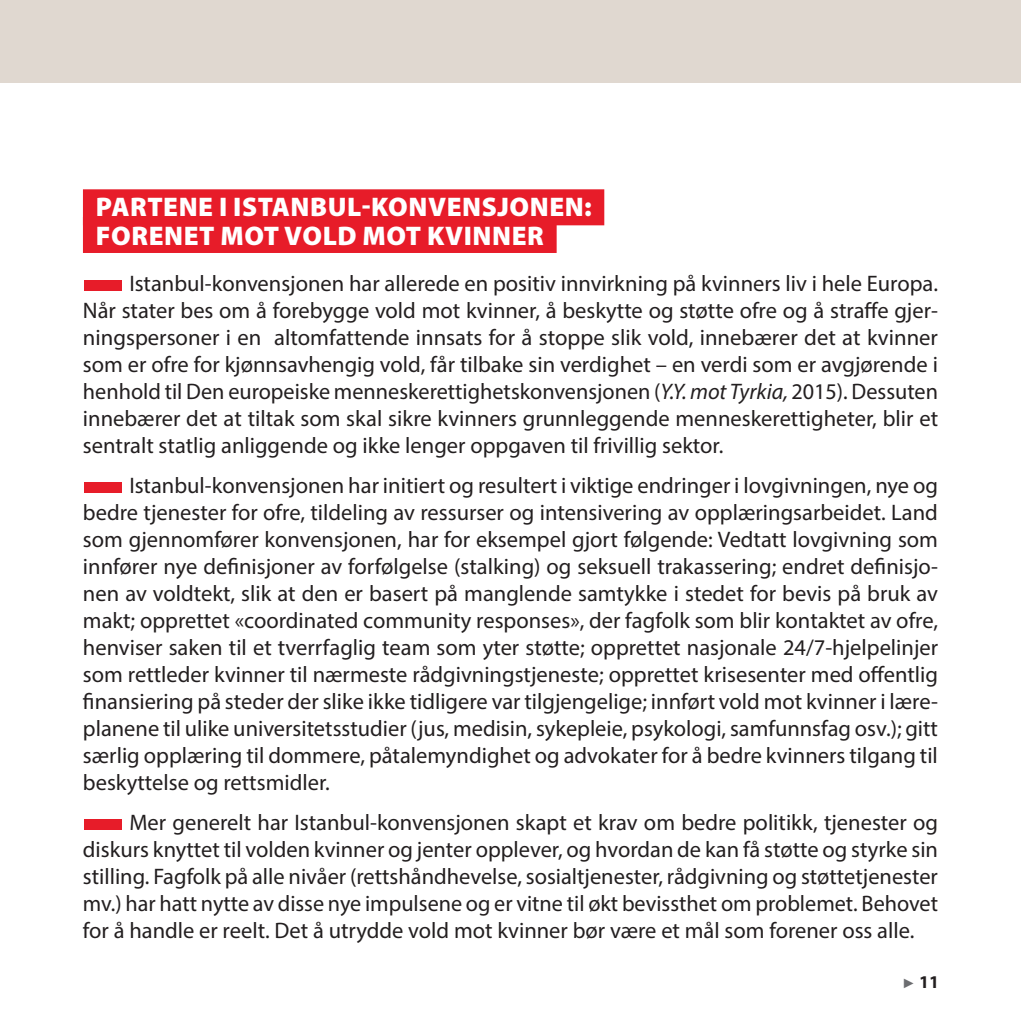
<style>
.page{position:relative;width:1021px;height:1021px;background:#fff}
.page>*{position:absolute;margin:0;border:0;box-sizing:border-box;transform-origin:0 0}
.t1{font:900 27px/29.2px "Myriad Pro";letter-spacing:.02em;color:#fff}
.t2{font:22.5px/27px "Myriad Pro";color:#231f20;text-align:justify}
.t3{font:700 18px "Myriad Pro";color:#231f20}
.s1{color:#e71c29}
.s2{font-style:italic}
.s3{font-family:"Arial";font-weight:400;font-size:13.5px;color:#6c6d70}
</style>
<div class="page">
<div style="left:83px;top:189px;width:521px;height:36px;background:#e71c29"></div>
<div style="left:83px;top:217px;width:473px;height:36px;background:#e71c29"></div>
<div style="left:0;top:0;width:1020px;height:83px;background:#e0d8d0"></div>
<p class="t1" style="left:96px;top:191px;width:497px">PARTENE I ISTANBUL-KONVENSJONEN:<br>FORENET MOT VOLD MOT KVINNER</p>
<p class="t2" style="left:83px;top:270px;width:856px"><span class="s1">■</span>Istanbul-konvensjonen har allerede en positiv innvirkning på kvinners liv i hele Europa.<br>Når stater bes om å forebygge vold mot kvinner, å beskytte og støtte ofre og å straffe gjer&shy;ningspersoner i en altomfattende innsats for å stoppe slik vold, innebærer det at kvinner som er ofre for kjønnsavhengig vold, får tilbake sin verdighet – en verdi som er avgjørende i henhold til Den europeiske menneskerettighetskonvensjonen (<span class="s2">Y.Y. mot Tyrkia,</span> 2015). Dessuten innebærer det at tiltak som skal sikre kvinners grunnleggende menneskerettigheter, blir et sentralt statlig anliggende og ikke lenger oppgaven til frivillig sektor.</p>
<p class="t2" style="left:83px;top:471px;width:856px"><span class="s1">■</span>Istanbul-konvensjonen har initiert og resultert i viktige endringer i lovgivningen, nye og bedre tjenester for ofre, tildeling av ressurser og intensivering av opplæringsarbeidet. Land som gjennomfører konvensjonen, har for eksempel gjort følgende: Vedtatt lovgivning som innfører nye definisjoner av forfølgelse (stalking) og seksuell trakassering; endret definisjo&shy;nen av voldtekt, slik at den er basert på manglende samtykke i stedet for bevis på bruk av makt; opprettet «coordinated community responses», der fagfolk som blir kontaktet av ofre, henviser saken til et tverrfaglig team som yter støtte; opprettet nasjonale 24/7-hjelpelinjer som rettleder kvinner til nærmeste rådgivningstjeneste; opprettet krisesenter med offentlig finansiering på steder der slike ikke tidligere var tilgjengelige; innført vold mot kvinner i lære&shy;planene til ulike universitetsstudier (jus, medisin, sykepleie, psykologi, samfunnsfag osv.); gitt særlig opplæring til dommere, påtalemyndighet og advokater for å bedre kvinners tilgang til beskyttelse og rettsmidler.</p>
<p class="t2" style="left:83px;top:808px;width:856px"><span class="s1">■</span>Mer generelt har Istanbul-konvensjonen skapt et krav om bedre politikk, tjenester og diskurs knyttet til volden kvinner og jenter opplever, og hvordan de kan få støtte og styrke sin stilling. Fagfolk på alle nivåer (rettshåndhevelse, sosialtjenester, rådgivning og støttetjenester mv.) har hatt nytte av disse nye impulsene og er vitne til økt bevissthet om problemet. Behovet for å handle er reelt. Det å utrydde vold mot kvinner bør være et mål som forener oss alle.</p>
<p class="t3" style="left:902px;top:970px;width:38px"><span class="s3">►</span> 11</p>
</div>
